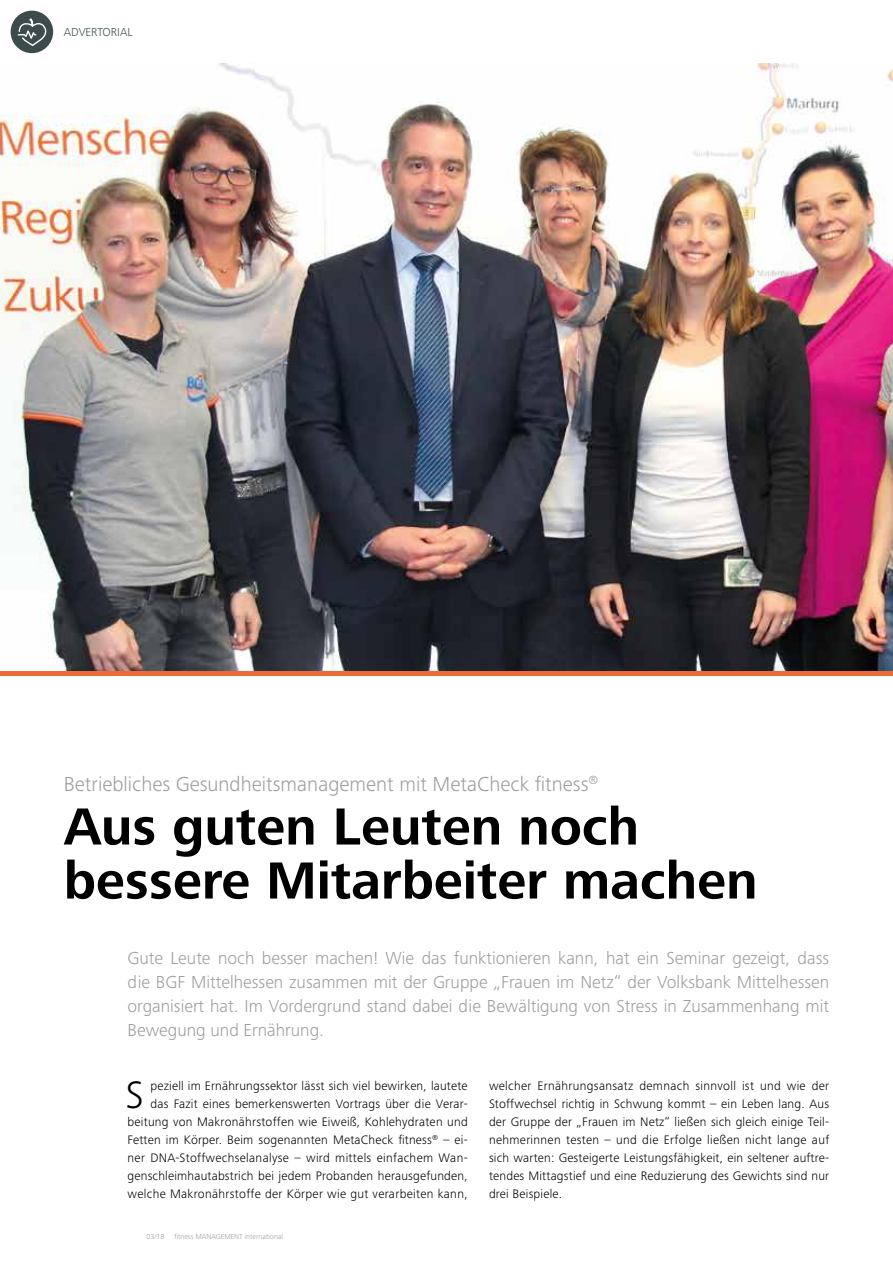
<style>
.page{position:relative;width:893px;height:1263px;background:#fff}
.page>*{position:absolute;margin:0;border:0;box-sizing:border-box;transform-origin:0 0}
.t1{font:700 54px/54px "Frutiger Next Pro";color:#000}
.t2{font:300 39.75px "Frutiger Next Pro";color:#000}
.t3{font:300 21px "Frutiger Next Pro";color:#9d9d9c}
.t4{font:300 18px/24px "Frutiger Next Pro";color:#9d9d9c;text-align:justify}
.t5{font:300 12.75px/18px "Frutiger Next Pro";letter-spacing:.015em;color:#000;text-align:right}
.t6{font:300 12px "Frutiger Next Pro";color:#3e4b4c}
.t7{font:300 7.5px "Frutiger Next Pro";color:#9d9d9c}
</style>
<div class="page">
<img style="left:0;top:64px;width:893px;height:608px">
<hr style="left:0;top:672px;width:893px;height:4px;background:#ed6a39">
<div style="left:11px;top:11px;width:42px;height:42px;background:#3e4b4c;border-radius:50%"></div>
<svg style="left:17px;top:19px;width:31px;height:29px"></svg>
<p class="t6" style="left:64px;top:25px;width:70px">ADVERTORIAL</p>
<h3 class="t3" style="left:64px;top:771px;width:536px">Betriebliches Gesundheitsmanagement mit MetaCheck fitness<sup>®</sup></h3>
<h1 class="t1" style="left:64px;top:799px;width:695px">Aus guten Leuten noch bessere Mitarbeiter machen</h1>
<p class="t4" style="left:128px;top:946px;width:703px">Gute Leute noch besser machen! Wie das funktionieren kann, hat ein Seminar gezeigt, dass die BGF Mittelhessen zusammen mit der Gruppe „Frauen im Netz“ der Volksbank Mittelhessen organisiert hat. Im Vordergrund stand dabei die Bewältigung von Stress in Zusammenhang mit Bewegung und Ernährung.</p>
<p class="t5" style="left:128px;top:1077px;width:342px">peziell im Ernährungssektor lässt sich viel bewirken, lautete<br>das Fazit eines bemerkenswerten Vortrags über die Verar&shy;beitung von Makronährstoffen wie Eiweiß, Kohlehydraten und Fetten im Körper. Beim sogenannten MetaCheck fitness<sup>®</sup> – ei&shy;ner DNA-Stoffwechselanalyse – wird mittels einfachem Wan&shy;genschleimhautabstrich bei jedem Probanden herausgefunden, welche Makronährstoffe der Körper wie gut verarbeiten kann,</p>
<h2 class="t2" style="left:126px;top:1072px;width:20px">S</h2>
<p class="t7" style="left:146px;top:1232px;width:20px">03/18</p>
<p class="t7" style="left:174px;top:1232px;width:110px">fitness MANAGEMENT international</p>
<p class="t5" style="left:489px;top:1077px;width:342px;text-align:justify">welcher Ernährungsansatz demnach sinnvoll ist und wie der Stoffwechsel richtig in Schwung kommt – ein Leben lang. Aus der Gruppe der „Frauen im Netz“ ließen sich gleich einige Teil&shy;nehmerinnen testen – und die Erfolge ließen nicht lange auf sich warten: Gesteigerte Leistungsfähigkeit, ein seltener auftre&shy;tendes Mittagstief und eine Reduzierung des Gewichts sind nur drei Beispiele.</p>
</div>
